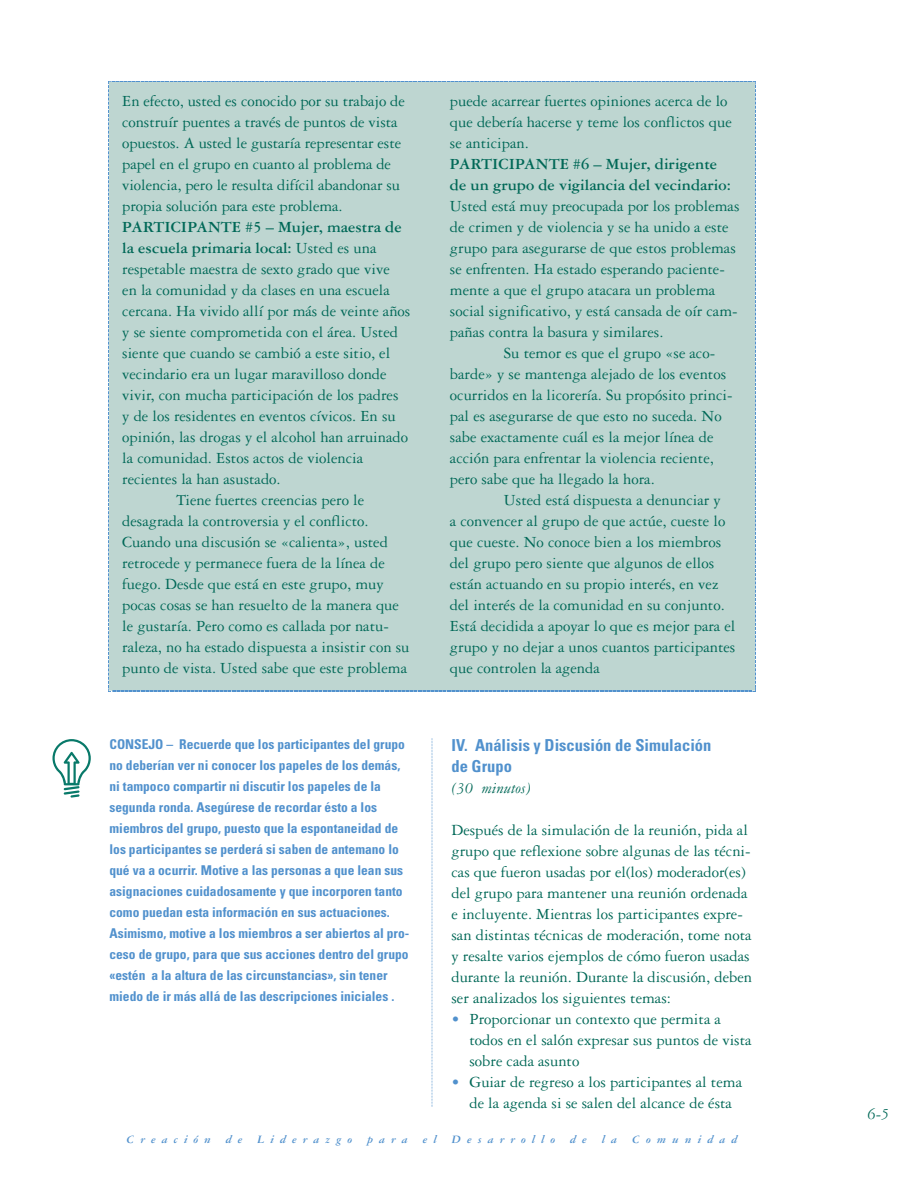
<style>
.page{position:relative;width:918px;height:1188px;background:#fff}
.page>*{position:absolute;margin:0;border:0;box-sizing:border-box;transform-origin:0 0}
.t1{font:16.5px/21px "Garamond Three";color:#006857}
.t2{font:700 16.5px/21px "Garamond Three";color:#006857}
.t3{font:700 condensed 16.5px/21px "Univers";color:#5191cd}
.t4{font:italic 16.5px "Garamond Three";color:#006857}
.t5{font:700 condensed 13.5px/21px "Univers";color:#5191cd}
.t6{font:italic 700 12px "Garamond Three";letter-spacing:.5em;color:#5191cd}
.s1{font-weight:400}
.s2{color:#5191cd}
</style>
<div class="page">
<svg style="left:432px;top:738px;width:1px;height:369px"></svg>
<svg style="left:52px;top:739px;width:39px;height:59px"></svg>
<div style="left:108px;top:81px;width:648px;height:610px;background:#bed6d1"></div>
<svg style="left:108px;top:81px;width:648px;height:4px"></svg>
<img style="left:755px;top:85px;width:1px;height:602px">
<svg style="left:108px;top:687px;width:648px;height:5px"></svg>
<img style="left:108px;top:84px;width:1px;height:603px">
<p class="t1" style="left:122px;top:92px;width:284px">En efecto, usted es conocido por su trabajo de construír puentes a través de puntos de vista opuestos. A usted le gustaría representar este papel en el grupo en cuanto al problema de violencia, pero le resulta difícil abandonar su propia solución para este problema.</p>
<p class="t2" style="left:122px;top:218px;width:281px">PARTICIPANTE #5 – Mujer, maestra de</p>
<p class="t2" style="left:122px;top:239px;width:256px">la escuela primaria local: <span class="s1">Usted es una</span></p>
<p class="t1" style="left:122px;top:260px;width:269px">respetable maestra de sexto grado que vive</p>
<p class="t1" style="left:122px;top:281px;width:269px">en la comunidad y da clases en una escuela</p>
<p class="t1" style="left:122px;top:302px;width:290px">cercana. Ha vivido allí por más de veinte años</p>
<p class="t1" style="left:122px;top:323px;width:277px">y se siente comprometida con el área. Usted</p>
<p class="t1" style="left:122px;top:344px;width:270px">siente que cuando se cambió a este sitio, el</p>
<p class="t1" style="left:122px;top:365px;width:266px">vecindario era un lugar maravilloso donde</p>
<p class="t1" style="left:122px;top:386px;width:278px">vivir, con mucha participación de los padres</p>
<p class="t1" style="left:122px;top:407px;width:275px">y de los residentes en eventos cívicos. En su</p>
<p class="t1" style="left:122px;top:428px;width:287px">opinión, las drogas y el alcohol han arruinado</p>
<p class="t1" style="left:122px;top:449px;width:243px">la comunidad. Estos actos de violencia</p>
<p class="t1" style="left:122px;top:470px;width:160px">recientes la han asustado.</p>
<p class="t1" style="left:176px;top:491px;width:189px">Tiene fuertes creencias pero le</p>
<p class="t1" style="left:122px;top:512px;width:248px">desagrada la controversia y el conflicto.</p>
<p class="t1" style="left:122px;top:533px;width:267px">Cuando una discusión se «calienta», usted</p>
<p class="t1" style="left:122px;top:554px;width:264px">retrocede y permanece fuera de la línea de</p>
<p class="t1" style="left:122px;top:575px;width:263px">fuego. Desde que está en este grupo, muy</p>
<p class="t1" style="left:122px;top:596px;width:278px">pocas cosas se han resuelto de la manera que</p>
<p class="t1" style="left:122px;top:617px;width:268px">le gustaría. Pero como es callada por natu-</p>
<p class="t1" style="left:122px;top:638px;width:289px">raleza, no ha estado dispuesta a insistir con su</p>
<p class="t1" style="left:122px;top:659px;width:286px">punto de vista. Usted sabe que este problema</p>
<p class="t1" style="left:450px;top:92px;width:283px">puede acarrear fuertes opiniones acerca de lo que debería hacerse y teme los conflictos que se anticipan.</p>
<p class="t2" style="left:450px;top:155px;width:282px">PARTICIPANTE #6 – Mujer, dirigente de un grupo de vigilancia del vecindario:</p>
<p class="t1" style="left:450px;top:197px;width:291px">Usted está muy preocupada por los problemas de crimen y de violencia y se ha unido a este grupo para asegurarse de que estos problemas se enfrenten. Ha estado esperando paciente&shy;mente a que el grupo atacara un problema social significativo, y está cansada de oír cam&shy;pañas contra la basura y similares.</p>
<p class="t1" style="left:450px;top:344px;width:284px;text-indent:54px">Su temor es que el grupo «se aco&shy;barde» y se mantenga alejado de los eventos ocurridos en la licorería. Su propósito princi&shy;pal es asegurarse de que esto no suceda. No sabe exactamente cuál es la mejor línea de acción para enfrentar la violencia reciente, pero sabe que ha llegado la hora.</p>
<p class="t1" style="left:450px;top:491px;width:287px;text-indent:54px">Usted está dispuesta a denunciar y<br>a convencer al grupo de que actúe, cueste lo que cueste. No conoce bien a los miembros del grupo pero siente que algunos de ellos están actuando en su propio interés, en vez del interés de la comunidad en su conjunto.<br>Está decidida a apoyar lo que es mejor para el grupo y no dejar a unos cuantos participantes que controlen la agenda</p>
<p class="t5" style="left:110px;top:735px;width:301px">CONSEJO – Recuerde que los participantes del grupo no deberían ver ni conocer los papeles de los demás, ni tampoco compartir ni discutir los papeles de la segunda ronda. Asegúrese de recordar ésto a los miembros del grupo, puesto que la espontaneidad de los participantes se perderá si saben de antemano lo qué va a ocurrir. Motive a las personas a que lean sus asignaciones cuidadosamente y que incorporen tanto como puedan esta información en sus actuaciones.<br>Asimismo, motive a los miembros a ser abiertos al pro&shy;ceso de grupo, para que sus acciones dentro del grupo «estén a la altura de las circunstancias», sin tener miedo de ir más allá de las descripciones iniciales .</p>
<p class="t3" style="left:452px;top:737px;width:261px">IV. Análisis y Discusión de Simulación de Grupo</p>
<p class="t4" style="left:452px;top:783px;width:81px">(30 minutos)</p>
<p class="t1" style="left:452px;top:821px;width:302px">Después de la simulación de la reunión, pida al grupo que reflexione sobre algunas de las técni&shy;cas que fueron usadas por el(los) moderador(es) del grupo para mantener una reunión ordenada e incluyente. Mientras los participantes expre&shy;san distintas técnicas de moderación, tome nota y resalte varios ejemplos de cómo fueron usadas durante la reunión. Durante la discusión, deben ser analizados los siguientes temas:</p>
<p class="t1" style="left:469px;top:1010px;width:284px;text-indent:-18px"><span class="s2">•</span> Proporcionar un contexto que permita a todos en el salón expresar sus puntos de vista sobre cada asunto</p>
<p class="t1" style="left:452px;top:1073px;width:292px;text-align:center"><span class="s2">•</span> Guiar de regreso a los participantes al tema de la agenda si se salen del alcance de ésta</p>
<p class="t6" style="left:126px;top:1135px;width:613px">Creación de Liderazgo para el Desarrollo de la Comunidad</p>
<p class="t4" style="left:868px;top:1108px;width:23px">6-5</p>
</div>
